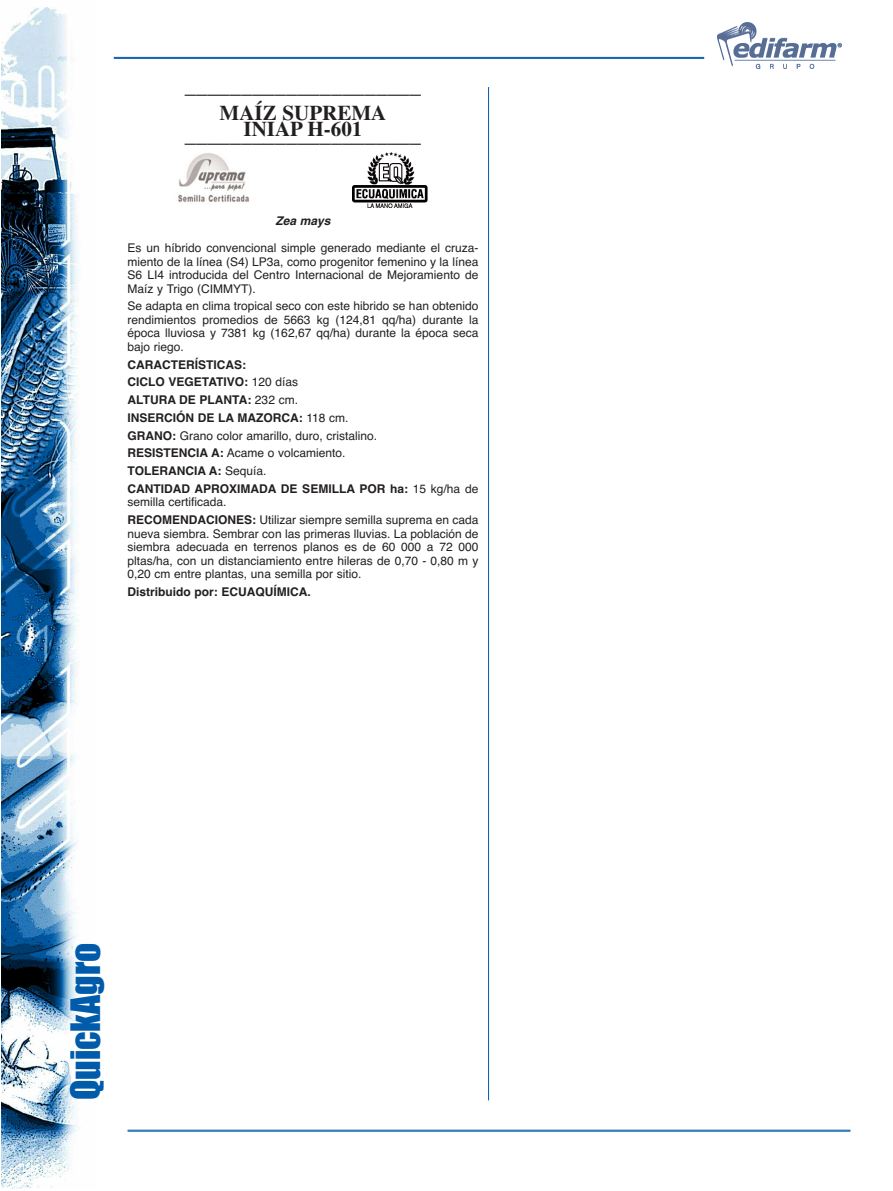
<style>
.page{position:relative;width:893px;height:1191px;background:#fff}
.page>*{position:absolute;margin:0;border:0;box-sizing:border-box;transform-origin:0 0}
.t1{font:37.5px "Impact";color:#015bab}
.t2{font:700 22.5px "Times";color:#231f20}
.t3{font:700 21px/16.5px "Times";color:#231f20;text-align:center}
.t4{font:12px/13.5px "Helvetica";color:#231f20;text-align:justify}
.t5{font:700 12px/17.7px "Helvetica";color:#231f20}
.t6{font:italic 700 12px "Helvetica";color:#231f20}
.s1{font-weight:400}
.s2{font-weight:700}
</style>
<div class="page">
<img style="left:1px;top:7px;width:77px;height:1181px">
<hr style="left:114px;top:57px;width:590px;height:1px;background:#015bab">
<hr style="left:114px;top:58px;width:590px;height:1px;background:#015bab">
<img style="left:718px;top:22px;width:123px;height:46px">
<img style="left:178px;top:153px;width:71px;height:49px">
<img style="left:352px;top:152px;width:76px;height:55px">
<hr style="left:128px;top:1130px;width:722px;height:1px;background:#015bab">
<hr style="left:488px;top:87px;width:1px;height:1013px;background:#015bab">
<h2 class="t2" style="left:185px;top:78px;width:238px">_____________________</h2>
<h3 class="t3" style="left:220px;top:107px;width:168px">MAÍZ SUPREMA<br>INIAP H-601</h3>
<h2 class="t2" style="left:185px;top:127px;width:238px">_____________________</h2>
<p class="t6" style="left:275px;top:216px;width:57px">Zea mays</p>
<p class="t4" style="left:128px;top:241px;width:352px">Es un híbrido convencional simple generado mediante el cruza&shy;miento de la línea (S4) LP3a, como progenitor femenino y la línea S6 LI4 introducida del Centro Internacional de Mejoramiento de Maíz y Trigo (CIMMYT).</p>
<p class="t4" style="left:128px;top:299px;width:352px">Se adapta en clima tropical seco con este hibrido se han obtenido rendimientos promedios de 5663 kg (124,81 qq/ha) durante la época lluviosa y 7381 kg (162,67 qq/ha) durante la época seca bajo riego.</p>
<p class="t5" style="left:128px;top:355px;width:352px">CARACTERÍSTICAS:<br>CICLO VEGETATIVO: <span class="s1">120 días<br></span>ALTURA DE PLANTA: <span class="s1">232 cm.<br></span>INSERCIÓN DE LA MAZORCA: <span class="s1">118 cm.<br></span>GRANO: <span class="s1">Grano color amarillo, duro, cristalino.<br></span>RESISTENCIA A: <span class="s1">Acame o volcamiento.<br></span>TOLERANCIA A: <span class="s1">Sequía.<br></span>CANTIDAD APROXIMADA DE SEMILLA POR ha: <span class="s1">15 kg/ha de</span></p>
<p class="t4" style="left:128px;top:493px;width:352px;line-height:17.7px">semilla certificada.<br><span class="s2">RECOMENDACIONES:</span> Utilizar siempre semilla suprema en cada</p>
<p class="t4" style="left:128px;top:527px;width:352px">nueva siembra. Sembrar con las primeras lluvias. La población de siembra adecuada en terrenos planos es de 60 000 a 72 000 pltas/ha, con un distanciamiento entre hileras de 0,70 - 0,80 m y 0,20 cm entre plantas, una semilla por sitio.</p>
<p class="t5" style="left:128px;top:583px;width:185px">Distribuido por: ECUAQUÍMICA.</p>
<h1 class="t1" style="left:56px;top:1100px;width:159px;rotate:-90deg">QuickAgro</h1>
</div>
